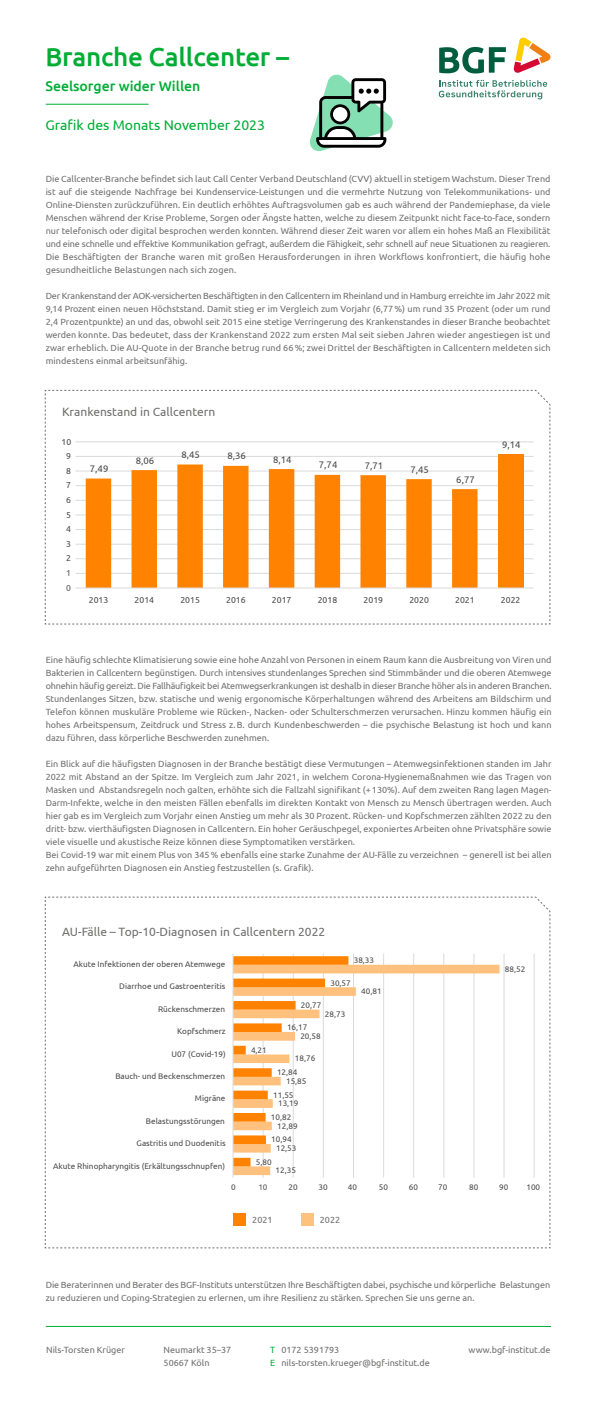
<style>
.page{position:relative;width:596px;height:1418px;background:#fff}
.page>*{position:absolute;margin:0;border:0;box-sizing:border-box;transform-origin:0 0}
.t1{font:500 26px "Ubuntu";letter-spacing:-.01em;color:#00ad35}
.t2{font:14px "Ubuntu";color:#00ad35}
.t3{font:500 14px "Ubuntu";color:#00ad35}
.t4{font:12px "Ubuntu";color:#6f6f6e}
.t5{font:9.5px "Ubuntu";color:#4b4b4b}
.t6{font:9px/13px "Ubuntu";color:#6f6f6e}
.t7{font:8.6px "Ubuntu";color:#4b4b4b}
.t8{font:8.6px "Ubuntu";color:#595959}
.t9{font:8.1px "Ubuntu";color:#4b4b4b}
.t10{font:8.1px "Ubuntu";color:#595959}
.s1{color:#00ad35}
</style>
<div class="page">
<svg style="left:513px;top:38px;width:37px;height:35px"></svg>
<svg style="left:439px;top:47px;width:66px;height:26px"></svg>
<svg style="left:438px;top:80px;width:109px;height:19px"></svg>
<hr style="left:46px;top:104px;width:102px;height:1px;background:#00ad35">
<hr style="left:46px;top:1326px;width:504px;height:1px;background:#00ad35">
<svg style="left:45px;top:390px;width:505px;height:234px"></svg>
<svg style="left:45px;top:896px;width:505px;height:352px"></svg>
<div style="left:233px;top:1213px;width:12px;height:12px;background:#ff8300"></div>
<div style="left:301px;top:1213px;width:12px;height:12px;background:#ffc27d"></div>
<svg style="left:309px;top:74px;width:84px;height:78px"></svg>
<h1 class="t1" style="left:45px;top:40px;width:245px">Branche Callcenter –</h1>
<h2 class="t3" style="left:45px;top:77px;width:156px">Seelsorger wider Willen</h2>
<h2 class="t2" style="left:45px;top:117px;width:221px">Grafik des Monats November 2023</h2>
<p class="t6" style="left:46px;top:172px;width:506px;text-align:justify">Die Callcenter-Branche befindet sich laut Call Center Verband Deutschland (CVV) aktuell in stetigem Wachstum. Dieser Trend ist auf die steigende Nachfrage bei Kundenservice-Leistungen und die vermehrte Nutzung von Telekommunikations- und Online-Diensten zurückzuführen. Ein deutlich erhöhtes Auftragsvolumen gab es auch während der Pandemiephase, da viele Menschen während der Krise Probleme, Sorgen oder Ängste hatten, welche zu diesem Zeitpunkt nicht face-to-face, sondern nur telefonisch oder digital besprochen werden konnten. Während dieser Zeit waren vor allem ein hohes Maß an Flexibilität und eine schnelle und effektive Kommunikation gefragt, außerdem die Fähigkeit, sehr schnell auf neue Situationen zu reagieren.<br>Die Beschäftigten der Branche waren mit großen Herausforderungen in ihren Workflows konfrontiert, die häufig hohe gesundheitliche Belastungen nach sich zogen.</p>
<p class="t6" style="left:46px;top:289px;width:506px;text-align:justify">Der Krankenstand der AOK-versicherten Beschäftigten in den Callcentern im Rheinland und in Hamburg erreichte im Jahr 2022 mit 9,14 Prozent einen neuen Höchststand. Damit stieg er im Vergleich zum Vorjahr (6,77%) um rund 35 Prozent (oder um rund 2,4 Prozentpunkte) an und das, obwohl seit 2015 eine stetige Verringerung des Krankenstandes in dieser Branche beobachtet werden konnte. Das bedeutet, dass der Krankenstand 2022 zum ersten Mal seit sieben Jahren wieder angestiegen ist und zwar erheblich. Die AU-Quote in der Branche betrug rund 66 %; zwei Drittel der Beschäftigten in Callcentern meldeten sich mindestens einmal arbeitsunfähig.</p>
<h3 class="t4" style="left:62px;top:404px;width:155px">Krankenstand in Callcentern</h3>
<p class="t7" style="left:61px;top:436px;width:11px">10</p>
<p class="t7" style="left:66px;top:451px;width:6px">9</p>
<p class="t7" style="left:66px;top:465px;width:6px">8</p>
<p class="t7" style="left:66px;top:480px;width:6px">7</p>
<p class="t7" style="left:66px;top:494px;width:6px">6</p>
<p class="t7" style="left:66px;top:509px;width:6px">5</p>
<p class="t7" style="left:66px;top:524px;width:6px">4</p>
<p class="t7" style="left:66px;top:538px;width:6px">3</p>
<p class="t7" style="left:66px;top:553px;width:6px">2</p>
<p class="t8" style="left:66px;top:568px;width:6px">1</p>
<p class="t8" style="left:66px;top:582px;width:6px">0</p>
<p class="t5" style="left:90px;top:463px;width:20px">7,49</p>
<p class="t5" style="left:136px;top:454px;width:20px">8,06</p>
<p class="t5" style="left:181px;top:449px;width:20px">8,45</p>
<p class="t5" style="left:227px;top:450px;width:20px">8,36</p>
<p class="t5" style="left:273px;top:453px;width:20px">8,14</p>
<p class="t5" style="left:319px;top:459px;width:20px">7,74</p>
<p class="t5" style="left:364px;top:459px;width:20px">7,71</p>
<p class="t5" style="left:410px;top:463px;width:20px">7,45</p>
<p class="t5" style="left:456px;top:473px;width:20px">6,77</p>
<p class="t5" style="left:502px;top:439px;width:20px">9,14</p>
<p class="t7" style="left:89px;top:595px;width:21px">2013</p>
<p class="t7" style="left:134px;top:595px;width:21px">2014</p>
<p class="t7" style="left:180px;top:595px;width:21px">2015</p>
<p class="t7" style="left:226px;top:595px;width:21px">2016</p>
<p class="t7" style="left:272px;top:595px;width:21px">2017</p>
<p class="t7" style="left:317px;top:595px;width:21px">2018</p>
<p class="t7" style="left:363px;top:595px;width:21px">2019</p>
<p class="t7" style="left:409px;top:595px;width:21px">2020</p>
<p class="t7" style="left:455px;top:595px;width:21px">2021</p>
<p class="t7" style="left:500px;top:595px;width:21px">2022</p>
<p class="t6" style="left:46px;top:653px;width:507px;text-align:justify">Eine häufig schlechte Klimatisierung sowie eine hohe Anzahl von Personen in einem Raum kann die Ausbreitung von Viren und Bakterien in Callcentern begünstigen. Durch intensives stundenlanges Sprechen sind Stimmbänder und die oberen Atemwege ohnehin häufig gereizt. Die Fallhäufigkeit bei Atemwegserkrankungen ist deshalb in dieser Branche höher als in anderen Branchen.<br>Stundenlanges Sitzen, bzw. statische und wenig ergonomische Körperhaltungen während des Arbeitens am Bildschirm und Telefon können muskuläre Probleme wie Rücken-, Nacken- oder Schulterschmerzen verursachen. Hinzu kommen häufig ein hohes Arbeitspensum, Zeitdruck und Stress z.B. durch Kundenbeschwerden – die psychische Belastung ist hoch und kann dazu führen, dass körperliche Beschwerden zunehmen.</p>
<p class="t6" style="left:46px;top:757px;width:507px">Ein Blick auf die häufigsten Diagnosen in der Branche bestätigt diese Vermutungen – Atemwegsinfektionen standen im Jahr 2022 mit Abstand an der Spitze. Im Vergleich zum Jahr 2021, in welchem Corona-Hygienemaßnahmen wie das Tragen von Masken und Abstandsregeln noch galten, erhöhte sich die Fallzahl signifikant (+130%). Auf dem zweiten Rang lagen Magen-Darm-Infekte, welche in den meisten Fällen ebenfalls im direkten Kontakt von Mensch zu Mensch übertragen werden. Auch hier gab es im Vergleich zum Vorjahr einen Anstieg um mehr als 30 Prozent. Rücken- und Kopfschmerzen zählten 2022 zu den dritt- bzw. vierthäufigsten Diagnosen in Callcentern. Ein hoher Geräuschpegel, exponiertes Arbeiten ohne Privatsphäre sowie viele visuelle und akustische Reize können diese Symptomatiken verstärken.<br>Bei Covid-19 war mit einem Plus von 345% ebenfalls eine starke Zunahme der AU-Fälle zu verzeichnen – generell ist bei allen zehn aufgeführten Diagnosen ein Anstieg festzustellen (s. Grafik).</p>
<h3 class="t4" style="left:62px;top:924px;width:264px">AU-Fälle – Top-10-Diagnosen in Callcentern 2022</h3>
<p class="t9" style="left:73px;top:959px;width:153px">Akute Infektionen der oberen Atemwege</p>
<p class="t9" style="left:353px;top:955px;width:22px">38,33</p>
<p class="t9" style="left:119px;top:981px;width:108px">Diarrhoe und Gastroenteritis</p>
<p class="t9" style="left:330px;top:977px;width:22px">30,57</p>
<p class="t9" style="left:361px;top:986px;width:22px">40,81</p>
<p class="t9" style="left:158px;top:1004px;width:68px">Rückenschmerzen</p>
<p class="t9" style="left:301px;top:1000px;width:22px">20,77</p>
<p class="t9" style="left:324px;top:1008px;width:22px">28,73</p>
<p class="t9" style="left:177px;top:1026px;width:50px">Kopfschmerz</p>
<p class="t9" style="left:287px;top:1022px;width:22px">16,17</p>
<p class="t9" style="left:300px;top:1031px;width:22px">20,58</p>
<p class="t9" style="left:171px;top:1048px;width:56px">U07 (Covid-19)</p>
<p class="t9" style="left:251px;top:1045px;width:17px">4,21</p>
<p class="t9" style="left:295px;top:1053px;width:22px">18,76</p>
<p class="t9" style="left:115px;top:1071px;width:111px">Bauch- und Beckenschmerzen</p>
<p class="t9" style="left:277px;top:1067px;width:22px">12,84</p>
<p class="t9" style="left:286px;top:1076px;width:22px">15,85</p>
<p class="t9" style="left:195px;top:1093px;width:32px">Migräne</p>
<p class="t9" style="left:273px;top:1089px;width:22px">11,55</p>
<p class="t9" style="left:278px;top:1098px;width:22px">13,19</p>
<p class="t9" style="left:146px;top:1116px;width:80px">Belastungsstörungen</p>
<p class="t9" style="left:271px;top:1112px;width:22px">10,82</p>
<p class="t9" style="left:277px;top:1120px;width:22px">12,89</p>
<p class="t9" style="left:136px;top:1138px;width:91px">Gastritis und Duodenitis</p>
<p class="t9" style="left:271px;top:1134px;width:22px">10,94</p>
<p class="t9" style="left:276px;top:1143px;width:22px">12,53</p>
<p class="t9" style="left:53px;top:1160px;width:173px">Akute Rhinopharyngitis (Erkältungsschnupfen)</p>
<p class="t9" style="left:256px;top:1157px;width:17px">5,80</p>
<p class="t9" style="left:275px;top:1165px;width:22px">12,35</p>
<p class="t9" style="left:504px;top:964px;width:22px">88,52</p>
<p class="t9" style="left:231px;top:1182px;width:6px">0</p>
<p class="t10" style="left:258px;top:1182px;width:11px">10</p>
<p class="t9" style="left:288px;top:1182px;width:11px">20</p>
<p class="t9" style="left:318px;top:1182px;width:11px">30</p>
<p class="t9" style="left:347px;top:1182px;width:11px">40</p>
<p class="t9" style="left:378px;top:1182px;width:11px">50</p>
<p class="t9" style="left:408px;top:1182px;width:11px">60</p>
<p class="t9" style="left:438px;top:1182px;width:11px">70</p>
<p class="t9" style="left:469px;top:1182px;width:11px">80</p>
<p class="t9" style="left:499px;top:1182px;width:11px">90</p>
<p class="t9" style="left:526px;top:1182px;width:15px">100</p>
<p class="t6" style="left:252px;top:1212px;width:22px">2021</p>
<p class="t6" style="left:320px;top:1212px;width:22px">2022</p>
<p class="t6" style="left:46px;top:1277px;width:505px">Die Beraterinnen und Berater des BGF-Instituts unterstützen Ihre Beschäftigten dabei, psychische und körperliche Belastungen zu reduzieren und Coping-Strategien zu erlernen, um ihre Resilienz zu stärken. Sprechen Sie uns gerne an.</p>
<p class="t6" style="left:46px;top:1342px;width:80px">Nils-Torsten Krüger</p>
<p class="t6" style="left:163px;top:1342px;width:69px">Neumarkt 35–37<br>50667 Köln</p>
<p class="t6" style="left:270px;top:1342px;width:161px"><span class="s1">T</span> 0172 5391793<br><span class="s1">E</span> nils-torsten.krueger@bgf-institut.de</p>
<p class="t6" style="left:468px;top:1342px;width:83px">www.bgf-institut.de</p>
</div>
